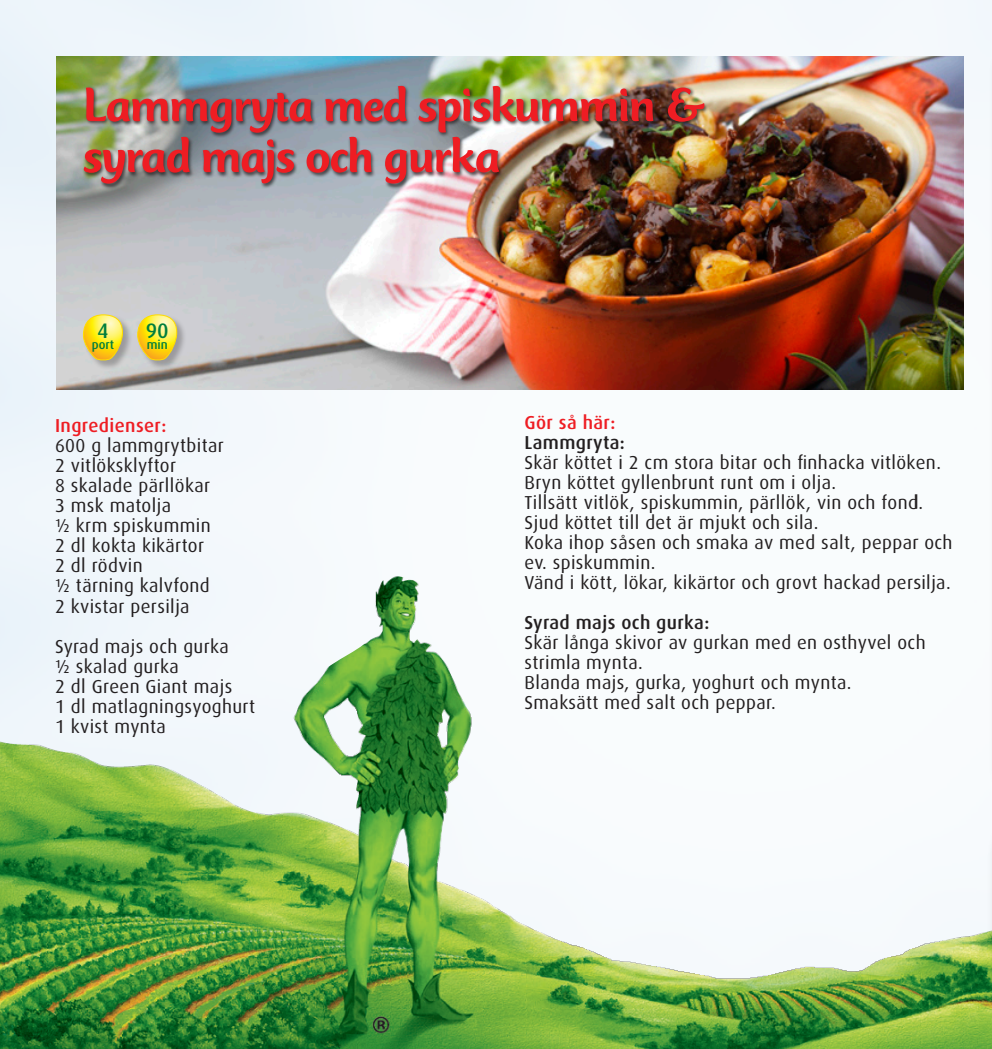
<style>
.page{position:relative;width:992px;height:1049px;background:#fff}
.page>*{position:absolute;margin:0;border:0;box-sizing:border-box;transform-origin:0 0}
.t1{font:500 50px "CT Mercurius";letter-spacing:-.02em;color:#ee1d23}
.t2{font:500 21px "Dax";color:#007e3d}
.t3{font:18.75px/20px "Dax";letter-spacing:.02em;color:#231f20}
.t4{font:500 18.75px "Dax";letter-spacing:.02em;color:#231f20}
.t5{font:500 18.75px "Dax";letter-spacing:.02em;color:#ee1d23}
.t6{font:500 12.5px "Dax";color:#007e3d}
</style>
<div class="page">
<img style="left:0;top:0;width:992px;height:574px">
<img style="left:57px;top:57px;width:907px;height:333px">
<div style="left:82px;top:85px;width:734px;height:151px;background:#231f20;opacity:.75"></div>
<img style="left:0;top:574px;width:992px;height:475px">
<div style="left:985px;top:793px;width:7px;height:234px;background:#231f20;opacity:.3"></div>
<svg style="left:991px;top:802px;width:1px;height:190px"></svg>
<div style="left:987px;top:50px;width:5px;height:752px;background:#f7fafc"></div>
<div style="left:137px;top:314px;width:60px;height:66px;background:#231f20;opacity:.3"></div>
<svg style="left:143px;top:314px;width:35px;height:48px"></svg>
<div style="left:83px;top:314px;width:60px;height:66px;background:#231f20;opacity:.3"></div>
<svg style="left:82px;top:314px;width:42px;height:48px"></svg>
<p class="t1" style="left:83px;top:79px;width:624px">Lammgryta med spiskummin &amp;</p>
<p class="t1" style="left:83px;top:129px;width:419px">syrad majs och gurka</p>
<p class="t2" style="left:97px;top:319px;width:13px">4</p>
<p class="t6" style="left:92px;top:338px;width:24px">port</p>
<p class="t2" style="left:146px;top:319px;width:24px">90</p>
<p class="t6" style="left:147px;top:338px;width:23px">min</p>
<p class="t5" style="left:55px;top:415px;width:113px">Ingredienser:</p>
<p class="t3" style="left:55px;top:436px;width:170px">600 g lammgrytbitar</p>
<p class="t3" style="left:55px;top:456px;width:123px">2 vitlöksklyftor</p>
<p class="t3" style="left:55px;top:476px;width:157px">8 skalade pärllökar</p>
<p class="t3" style="left:55px;top:496px;width:118px">3 msk matolja</p>
<p class="t3" style="left:55px;top:516px;width:157px">½ krm spiskummin</p>
<p class="t3" style="left:55px;top:536px;width:151px">2 dl kokta kikärtor</p>
<p class="t3" style="left:55px;top:556px;width:89px">2 dl rödvin</p>
<p class="t3" style="left:55px;top:576px;width:156px">½ tärning kalvfond</p>
<p class="t3" style="left:55px;top:596px;width:136px">2 kvistar persilja</p>
<p class="t3" style="left:55px;top:636px;width:175px">Syrad majs och gurka</p>
<p class="t3" style="left:55px;top:656px;width:125px">½ skalad gurka</p>
<p class="t3" style="left:55px;top:676px;width:179px">2 dl Green Giant majs</p>
<p class="t3" style="left:55px;top:696px;width:202px">1 dl matlagningsyoghurt</p>
<p class="t3" style="left:55px;top:716px;width:112px">1 kvist mynta</p>
<p class="t5" style="left:524px;top:412px;width:93px">Gör så här:</p>
<p class="t4" style="left:524px;top:432px;width:102px">Lammgryta:</p>
<p class="t3" style="left:524px;top:453px;width:418px">Skär köttet i 2 cm stora bitar och finhacka vitlöken.</p>
<p class="t3" style="left:524px;top:473px;width:313px">Bryn köttet gyllenbrunt runt om i olja.</p>
<p class="t3" style="left:524px;top:493px;width:400px">Tillsätt vitlök, spiskummin, pärllök, vin och fond.</p>
<p class="t3" style="left:524px;top:513px;width:295px">Sjud köttet till det är mjukt och sila.</p>
<p class="t3" style="left:524px;top:533px;width:430px">Koka ihop såsen och smaka av med salt, peppar och ev. spiskummin.</p>
<p class="t3" style="left:524px;top:573px;width:428px">Vänd i kött, lökar, kikärtor och grovt hackad persilja.</p>
<p class="t4" style="left:524px;top:612px;width:186px">Syrad majs och gurka:</p>
<p class="t3" style="left:524px;top:633px;width:403px">Skär långa skivor av gurkan med en osthyvel och strimla mynta.</p>
<p class="t3" style="left:524px;top:673px;width:329px">Blanda majs, gurka, yoghurt och mynta.</p>
<p class="t3" style="left:524px;top:693px;width:253px">Smaksätt med salt och peppar.</p>
</div>
